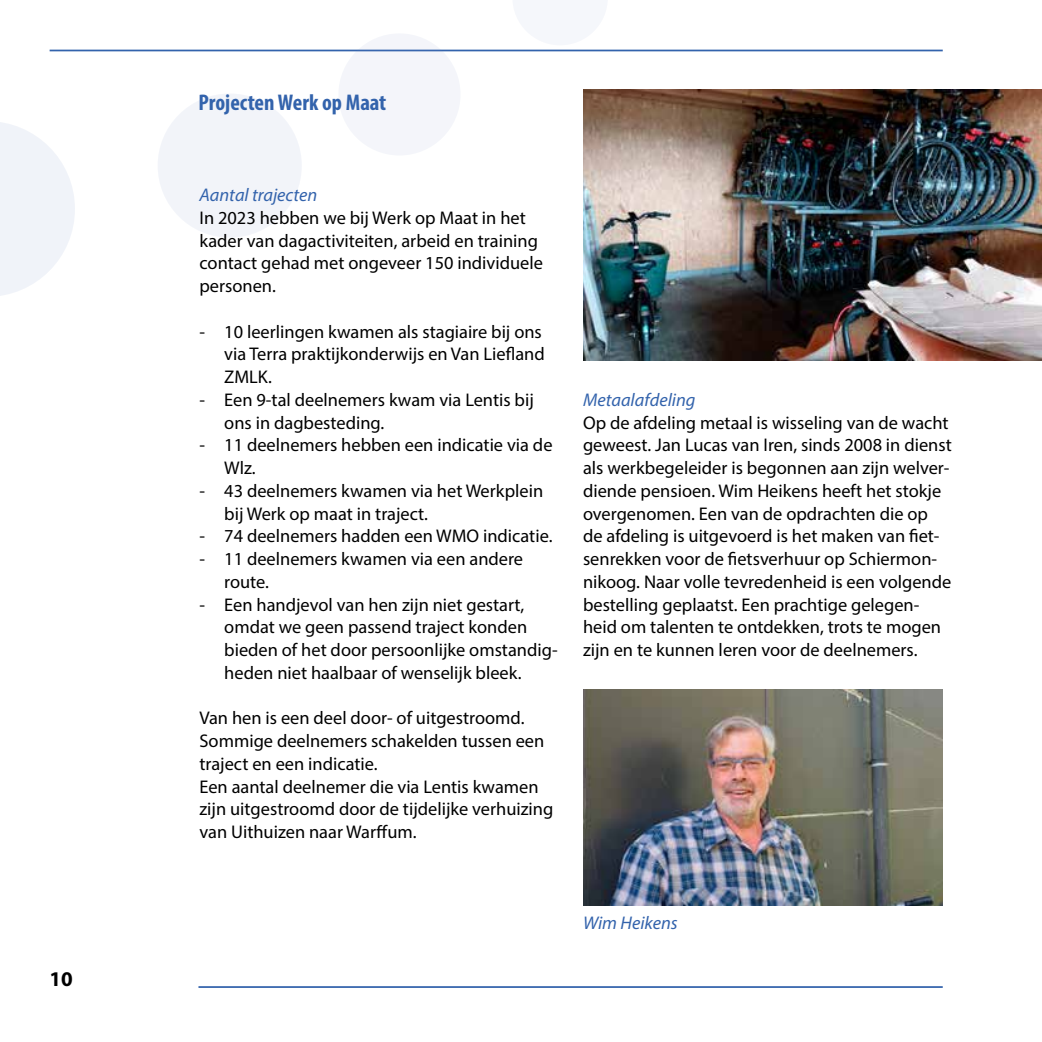
<style>
.page{position:relative;width:1042px;height:1042px;background:#fff}
.page>*{position:absolute;margin:0;border:0;box-sizing:border-box;transform-origin:0 0}
.t1{font:700 condensed 22.75px "Myriad Pro";color:#3363ac}
.t2{font:700 21px "Myriad Pro";color:#000}
.t3{font:18.38px/22.8px "Myriad Pro";color:#000}
.t4{font:italic 18.38px "Myriad Pro";color:#3363ac}
</style>
<div class="page">
<hr style="left:50px;top:50px;width:893px;height:1px;background:#3363ac">
<hr style="left:198px;top:986px;width:745px;height:2px;background:#3363ac">
<svg style="left:0;top:122px;width:75px;height:174px"></svg>
<div style="left:158px;top:93px;width:144px;height:145px;background:#f2f4f9;border-radius:50%"></div>
<div style="left:338px;top:33px;width:122px;height:122px;background:#f4f5fa;border-radius:50%"></div>
<img style="left:583px;top:89px;width:459px;height:271px">
<img style="left:583px;top:690px;width:360px;height:216px">
<p class="t2" style="left:50px;top:965px;width:25px">10</p>
<p class="t1" style="left:198px;top:88px;width:189px">Projecten Werk op Maat</p>
<p class="t4" style="left:199px;top:183px;width:119px">Aantal trajecten</p>
<p class="t3" style="left:199px;top:206px;width:345px">In 2023 hebben we bij Werk op Maat in het kader van dagactiviteiten, arbeid en training contact gehad met ongeveer 150 individuele personen.</p>
<p class="t3" style="left:224px;top:320px;width:322px;text-indent:-25px">- 10 leerlingen kwamen als stagiaire bij ons via Terra praktijkonderwijs en Van Liefland<br>ZMLK.</p>
<p class="t3" style="left:224px;top:388px;width:311px;text-indent:-25px">- Een 9-tal deelnemers kwam via Lentis bij ons in dagbesteding.</p>
<p class="t3" style="left:224px;top:433px;width:330px;text-indent:-25px">- 11 deelnemers hebben een indicatie via de<br>Wlz.</p>
<p class="t3" style="left:224px;top:479px;width:321px;text-indent:-25px">- 43 deelnemers kwamen via het Werkplein bij Werk op maat in traject.</p>
<p class="t3" style="left:199px;top:524px;width:353px">- 74 deelnemers hadden een WMO indicatie.</p>
<p class="t3" style="left:224px;top:547px;width:300px;text-indent:-25px">- 11 deelnemers kwamen via een andere route.</p>
<p class="t3" style="left:224px;top:593px;width:335px;text-indent:-25px">- Een handjevol van hen zijn niet gestart, omdat we geen passend traject konden bieden of het door persoonlijke omstandig&shy;heden niet haalbaar of wenselijk bleek.</p>
<p class="t3" style="left:199px;top:706px;width:355px">Van hen is een deel door- of uitgestroomd.<br>Sommige deelnemers schakelden tussen een traject en een indicatie.<br>Een aantal deelnemer die via Lentis kwamen zijn uitgestroomd door de tijdelijke verhuizing van Uithuizen naar Warffum.</p>
<p class="t4" style="left:583px;top:388px;width:114px">Metaalafdeling</p>
<p class="t3" style="left:583px;top:411px;width:370px">Op de afdeling metaal is wisseling van de wacht geweest. Jan Lucas van Iren, sinds 2008 in dienst als werkbegeleider is begonnen aan zijn welver&shy;diende pensioen. Wim Heikens heeft het stokje overgenomen. Een van de opdrachten die op de afdeling is uitgevoerd is het maken van fiet&shy;senrekken voor de fietsverhuur op Schiermon&shy;nikoog. Naar volle tevredenheid is een volgende bestelling geplaatst. Een prachtige gelegen&shy;heid om talenten te ontdekken, trots te mogen zijn en te kunnen leren voor de deelnemers.</p>
<p class="t4" style="left:583px;top:911px;width:96px">Wim Heikens</p>
</div>
